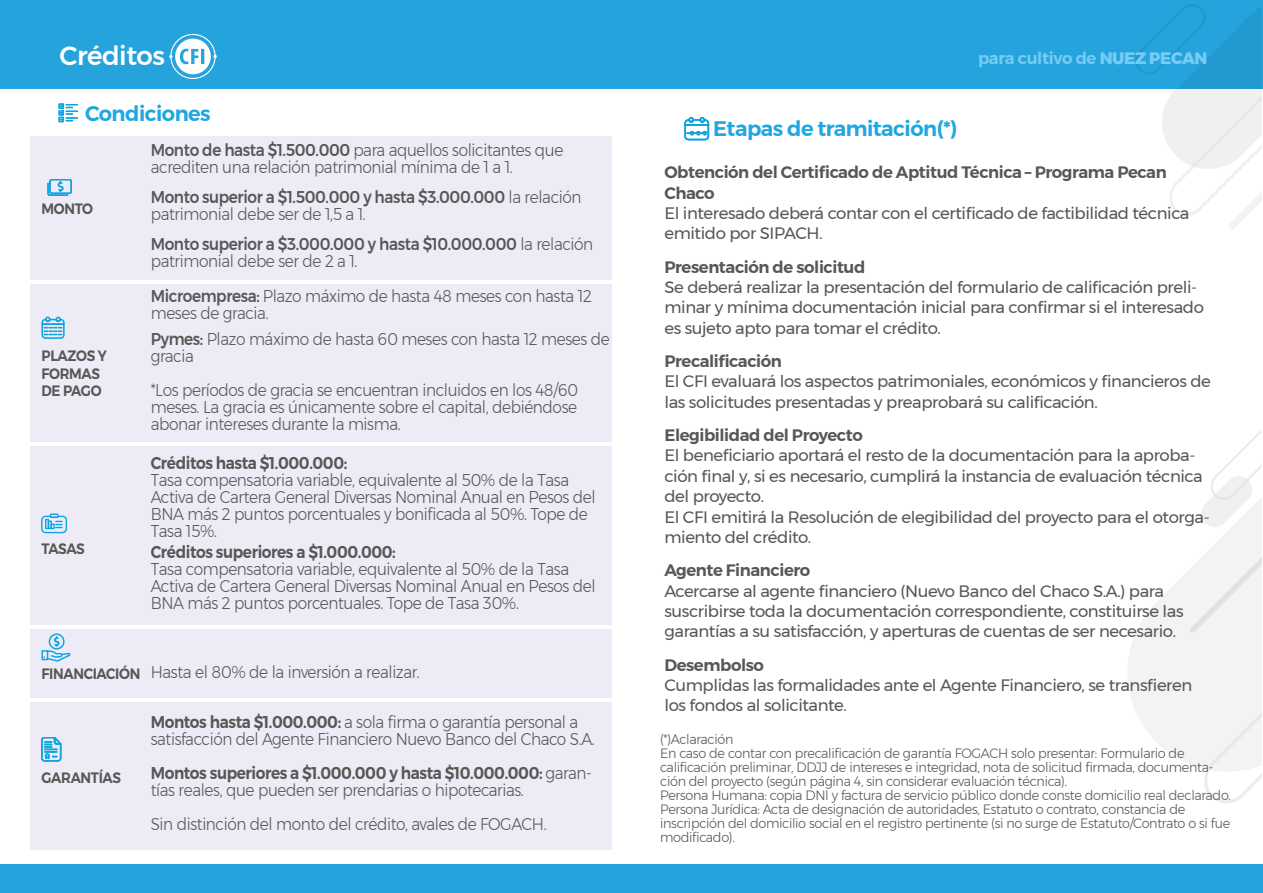
<style>
.page{position:relative;width:1263px;height:893px;background:#fff}
.page>*{position:absolute;margin:0;border:0;box-sizing:border-box;transform-origin:0 0}
.t1{font:500 26.1px "Montserrat";letter-spacing:-.02em;color:#fff}
.t2{font:600 21px "Montserrat";letter-spacing:-.025em;color:#20a7e0}
.t3{font:300 16.95px/17px "Montserrat";letter-spacing:-.025em;color:#575756;scale:.9 1}
.t4{font:500 16.95px/17px "Montserrat";letter-spacing:-.025em;color:#575756;scale:.9 1}
.t5{font:600 16.95px "Montserrat";letter-spacing:-.025em;color:#575756;scale:.9 1}
.t6{font:16.5px/20.4px "Montserrat";letter-spacing:-.025em;color:#575756}
.t7{font:600 16.5px/20.4px "Montserrat";letter-spacing:-.025em;color:#575756}
.t8{font:600 16.5px "Montserrat";letter-spacing:-.02em;color:#75ccf4}
.t9{font:600 15px/17px "Montserrat";letter-spacing:-.025em;color:#575756;scale:.9 1}
.t10{font:300 13.5px/14.1px "Montserrat";letter-spacing:-.025em;color:#575756;scale:.95 1}
.s1{font-weight:800}
.s2{font-weight:500}
.s3{font-weight:300}
.s4{font-weight:600}
</style>
<div class="page">
<div style="left:0;top:0;width:1263px;height:88px;background:#25a3dd"></div>
<div style="left:31px;top:136px;width:581px;height:714px;background:#edebf6"></div>
<svg style="left:1128px;top:569px;width:62px;height:195px;fill:#f3f3f3"></svg>
<svg style="left:1190px;top:431px;width:72px;height:372px"></svg>
<svg style="left:1136px;top:4px;width:126px;height:225px"></svg>
<svg style="left:59px;top:104px;width:18px;height:18px"></svg>
<svg style="left:42px;top:317px;width:23px;height:22px"></svg>
<svg style="left:42px;top:514px;width:25px;height:20px"></svg>
<div style="left:42px;top:650px;width:6px;height:10px;border:1px solid #0fa4df"></div>
<svg style="left:43px;top:637px;width:28px;height:25px"></svg>
<div style="left:49px;top:634px;width:16px;height:15px;border:1px solid #0fa4df;border-radius:50%"></div>
<svg style="left:42px;top:737px;width:20px;height:25px"></svg>
<svg style="left:47px;top:182px;width:22px;height:14px"></svg>
<div style="left:49px;top:179px;width:23px;height:15px;border:2px solid #0fa4df;border-radius:2px"></div>
<svg style="left:169px;top:34px;width:48px;height:45px"></svg>
<div style="left:0;top:864px;width:1263px;height:29px;background:#25a3dd"></div>
<svg style="left:30px;top:279px;width:582px;height:4px;fill:#fff"></svg>
<hr style="left:29px;top:625px;width:586px;height:4px;background:#fff">
<hr style="left:29px;top:442px;width:586px;height:4px;background:#fff">
<hr style="left:29px;top:698px;width:586px;height:4px;background:#fff">
<svg style="left:684px;top:117px;width:25px;height:24px"></svg>
<h1 class="t1" style="left:60px;top:35px;width:107px">Créditos</h1>
<p class="t8" style="left:978px;top:45px;width:231px">para cultivo de <span class="s1">NUEZ PECAN</span></p>
<p class="t2" style="left:85px;top:97px;width:127px">Condiciones</p>
<p class="t3" style="left:151px;top:142px;width:460px"><span class="s2">Monto de hasta $1.500.000</span> para aquellos solicitantes que acrediten una relación patrimonial mínima de 1 a 1.</p>
<p class="t4" style="left:151px;top:189px;width:480px">Monto superior a $1.500.000 y hasta $3.000.000 <span class="s3">la relación patrimonial debe ser de 1,5 a 1.</span></p>
<p class="t4" style="left:151px;top:235px;width:493px">Monto superior a $3.000.000 y hasta $10.000.000 <span class="s3">la relación patrimonial debe ser de 2 a 1.</span></p>
<p class="t9" style="left:42px;top:200px;width:59px">MONTO</p>
<p class="t9" style="left:42px;top:348px;width:74px">PLAZOS Y<br>FORMAS<br>DE PAGO</p>
<p class="t9" style="left:42px;top:540px;width:50px">TASAS</p>
<p class="t3" style="left:151px;top:288px;width:491px"><span class="s2">Microempresa:</span> Plazo máximo de hasta 48 meses con hasta 12 meses de gracia.</p>
<p class="t3" style="left:151px;top:330px;width:512px"><span class="s2">Pymes:</span> Plazo máximo de hasta 60 meses con hasta 12 meses de gracia</p>
<p class="t3" style="left:151px;top:381px;width:476px;text-align:justify">*Los períodos de gracia se encuentran incluidos en los 48/60 meses. La gracia es únicamente sobre el capital, debiéndose abonar intereses durante la misma.</p>
<p class="t5" style="left:151px;top:450px;width:220px">Créditos hasta $1.000.000:</p>
<p class="t3" style="left:151px;top:471px;width:496px">Tasa compensatoria variable, equivalente al 50% de la Tasa Activa de Cartera General Diversas Nominal Anual en Pesos del BNA más 2 puntos porcentuales y bonificada al 50%. Tope de Tasa 15%.</p>
<p class="t5" style="left:151px;top:539px;width:274px">Créditos superiores a $1.000.000:</p>
<p class="t3" style="left:151px;top:561px;width:496px">Tasa compensatoria variable, equivalente al 50% de la Tasa<br>Activa de Cartera General Diversas Nominal Anual en Pesos del<br>BNA más 2 puntos porcentuales. Tope de Tasa 30%.</p>
<p class="t3" style="left:42px;top:663px;width:422px"><sub>FINANCIACIÓN</sub> Hasta el 80% de la inversión a realizar.</p>
<p class="t9" style="left:42px;top:769px;width:90px">GARANTÍAS</p>
<p class="t3" style="left:151px;top:713px;width:495px"><span class="s4">Montos hasta $1.000.000:</span> a sola firma o garantía personal a satisfacción del Agente Financiero Nuevo Banco del Chaco S.A.</p>
<p class="t3" style="left:151px;top:764px;width:491px"><span class="s4">Montos superiores a $1.000.000 y hasta $10.000.000:</span> garan&shy;tías reales, que pueden ser prendarias o hipotecarias.</p>
<p class="t3" style="left:151px;top:815px;width:441px">Sin distinción del monto del crédito, avales de FOGACH.</p>
<p class="t2" style="left:713px;top:112px;width:246px">Etapas de tramitación(*)</p>
<p class="t7" style="left:664px;top:162px;width:504px">Obtención del Certificado de Aptitud Técnica – Programa Pecan<br>Chaco</p>
<p class="t6" style="left:664px;top:203px;width:526px">El interesado deberá contar con el certificado de factibilidad técnica emitido por SIPACH.</p>
<p class="t7" style="left:664px;top:257px;width:202px">Presentación de solicitud</p>
<p class="t6" style="left:664px;top:277px;width:541px">Se deberá realizar la presentación del formulario de calificación preli&shy;minar y mínima documentación inicial para confirmar si el interesado es sujeto apto para tomar el crédito.</p>
<p class="t7" style="left:664px;top:351px;width:119px">Precalificación</p>
<p class="t6" style="left:664px;top:371px;width:548px">El CFI evaluará los aspectos patrimoniales, económicos y financieros de las solicitudes presentadas y preaprobará su calificación.</p>
<p class="t7" style="left:664px;top:425px;width:200px">Elegibilidad del Proyecto</p>
<p class="t6" style="left:664px;top:445px;width:547px">El beneficiario aportará el resto de la documentación para la aproba&shy;ción final y, si es necesario, cumplirá la instancia de evaluación técnica del proyecto.<br>El CFI emitirá la Resolución de elegibilidad del proyecto para el otorga&shy;miento del crédito.</p>
<p class="t7" style="left:664px;top:560px;width:147px">Agente Financiero</p>
<p class="t6" style="left:664px;top:580px;width:521px">Acercarse al agente financiero (Nuevo Banco del Chaco S.A.) para suscribirse toda la documentación correspondiente, constituirse las garantías a su satisfacción, y aperturas de cuentas de ser necesario.</p>
<p class="t7" style="left:664px;top:655px;width:101px">Desembolso</p>
<p class="t6" style="left:664px;top:675px;width:529px">Cumplidas las formalidades ante el Agente Financiero, se transfieren los fondos al solicitante.</p>
<p class="t10" style="left:660px;top:732px;width:602px">(*)Aclaración<br>En caso de contar con precalificación de garantía FOGACH solo presentar: Formulario de calificación preliminar, DDJJ de intereses e integridad, nota de solicitud firmada, documenta&shy;ción del proyecto (según página 4, sin considerar evaluación técnica).<br>Persona Humana: copia DNI y factura de servicio público donde conste domicilio real declarado.<br>Persona Jurídica: Acta de designación de autoridades, Estatuto o contrato, constancia de inscripción del domicilio social en el registro pertinente (si no surge de Estatuto/Contrato o si fue modificado).</p>
</div>
